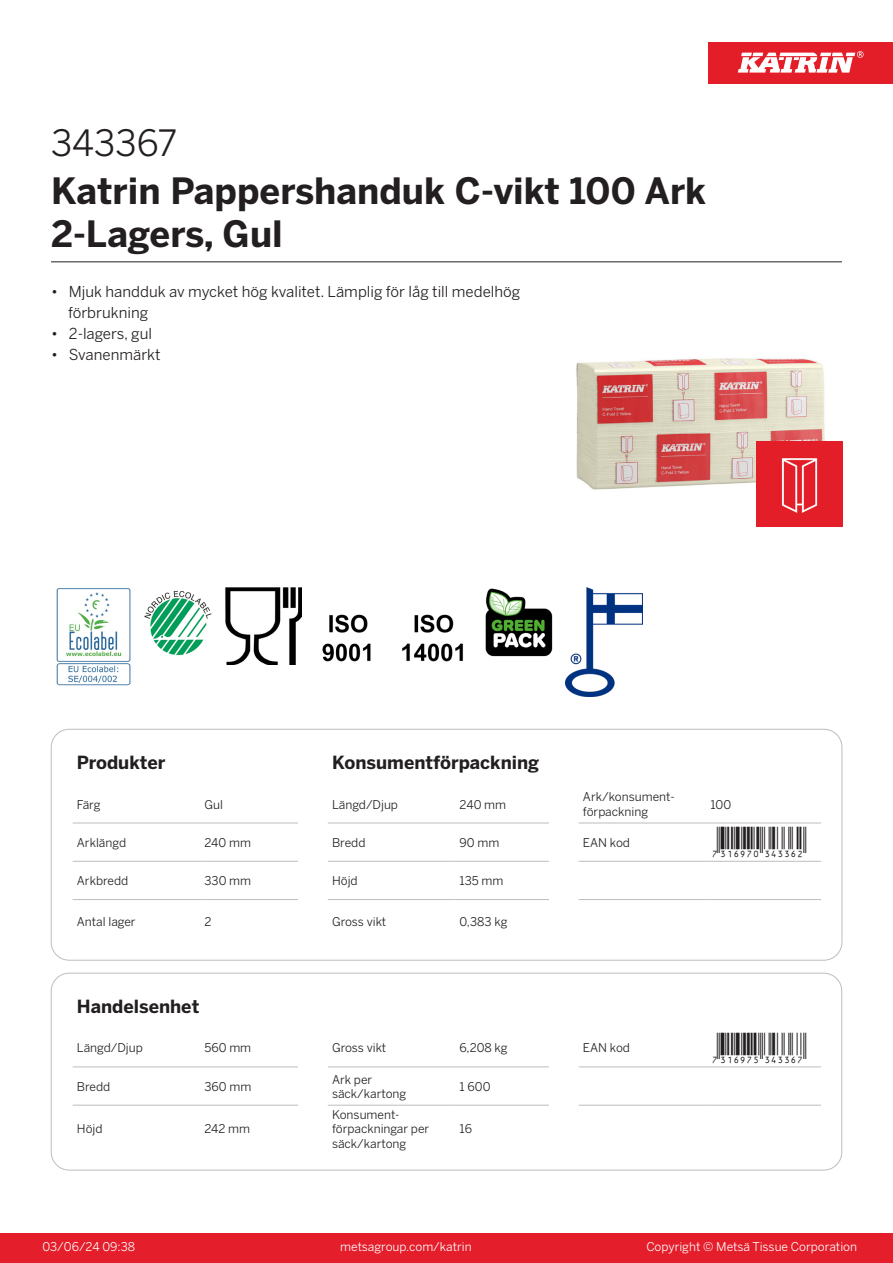
<style>
.page{position:relative;width:893px;height:1263px;background:#fff}
.page>*{position:absolute;margin:0;border:0;box-sizing:border-box;transform-origin:0 0}
.Product_Name{font:700 36px/43.2px "Benton Sans";color:#231f20}
.External_material_co{font:36px "Benton Sans";color:#231f20}
.T_EAN{font:30px "Viisas EAN Matala";color:#231f20}
.T_TableHeader{font:700 18px "Benton Sans";color:#231f20}
.MarketingBullets{font:15px/21px "Benton Sans";color:#231f20}
.T_TableBody{font:12px/14.4px "Benton Sans";color:#231f20}
.t1{font:12px "Benton Sans";color:#fff}
</style>
<div class="page">
<div style="left:0;top:1233px;width:893px;height:30px;background:#e41e2b"></div>
<div style="left:708px;top:43px;width:185px;height:41px;background:#e31e28"></div>
<svg style="left:738px;top:51px;width:126px;height:22px"></svg>
<hr style="left:73px;top:823px;width:127px;height:1px;background:#bcbdc0">
<hr style="left:200px;top:823px;width:98px;height:1px;background:#bcbdc0">
<hr style="left:328px;top:823px;width:127px;height:1px;background:#bcbdc0">
<hr style="left:455px;top:823px;width:94px;height:1px;background:#bcbdc0">
<hr style="left:579px;top:823px;width:127px;height:1px;background:#bcbdc0">
<hr style="left:706px;top:823px;width:115px;height:1px;background:#bcbdc0">
<hr style="left:73px;top:861px;width:127px;height:1px;background:#bcbdc0">
<hr style="left:200px;top:861px;width:98px;height:1px;background:#bcbdc0">
<hr style="left:328px;top:861px;width:127px;height:1px;background:#bcbdc0">
<hr style="left:455px;top:861px;width:94px;height:1px;background:#bcbdc0">
<hr style="left:579px;top:861px;width:127px;height:1px;background:#bcbdc0">
<hr style="left:706px;top:861px;width:115px;height:1px;background:#bcbdc0">
<hr style="left:73px;top:899px;width:127px;height:1px;background:#bcbdc0">
<hr style="left:200px;top:899px;width:98px;height:1px;background:#bcbdc0">
<hr style="left:328px;top:899px;width:127px;height:1px;background:#bcbdc0">
<hr style="left:455px;top:899px;width:94px;height:1px;background:#bcbdc0">
<hr style="left:579px;top:899px;width:127px;height:1px;background:#bcbdc0">
<hr style="left:706px;top:899px;width:115px;height:1px;background:#bcbdc0">
<div style="left:51px;top:729px;width:791px;height:231px;border:1px solid #bcbdc0;border-radius:18px"></div>
<hr style="left:73px;top:1067px;width:127px;height:1px;background:#bcbdc0">
<hr style="left:200px;top:1067px;width:98px;height:1px;background:#bcbdc0">
<hr style="left:328px;top:1067px;width:127px;height:1px;background:#bcbdc0">
<hr style="left:455px;top:1067px;width:94px;height:1px;background:#bcbdc0">
<hr style="left:579px;top:1067px;width:127px;height:1px;background:#bcbdc0">
<hr style="left:706px;top:1067px;width:115px;height:1px;background:#bcbdc0">
<hr style="left:73px;top:1105px;width:127px;height:1px;background:#bcbdc0">
<hr style="left:200px;top:1105px;width:98px;height:1px;background:#bcbdc0">
<hr style="left:328px;top:1105px;width:127px;height:1px;background:#bcbdc0">
<hr style="left:455px;top:1105px;width:94px;height:1px;background:#bcbdc0">
<hr style="left:579px;top:1105px;width:127px;height:1px;background:#bcbdc0">
<hr style="left:706px;top:1105px;width:115px;height:1px;background:#bcbdc0">
<div style="left:51px;top:973px;width:791px;height:197px;border:1px solid #bcbdc0;border-radius:18px"></div>
<img style="left:576px;top:358px;width:262px;height:169px">
<img style="left:56px;top:588px;width:75px;height:98px">
<img style="left:144px;top:590px;width:68px;height:66px">
<img style="left:225px;top:587px;width:77px;height:77px">
<img style="left:322px;top:614px;width:49px;height:48px">
<img style="left:402px;top:614px;width:61px;height:48px">
<img style="left:485px;top:588px;width:68px;height:69px">
<img style="left:566px;top:587px;width:76px;height:110px">
<img style="left:757px;top:442px;width:85px;height:85px">
<hr style="left:51px;top:261px;width:791px;height:1px;background:#231f20">
<p class="External_material_co" style="left:51px;top:121px;width:128px">343367</p>
<p class="Product_Name" style="left:51px;top:170px;width:657px">Katrin Pappershanduk C-vikt 100 Ark<br>2-Lagers, Gul</p>
<p class="MarketingBullets" style="left:68px;top:281px;width:454px;text-indent:-17px">• Mjuk handduk av mycket hög kvalitet. Lämplig för låg till medelhög förbrukning</p>
<p class="MarketingBullets" style="left:51px;top:323px;width:103px">• 2-lagers, gul</p>
<p class="MarketingBullets" style="left:51px;top:344px;width:111px">• Svanenmärkt</p>
<p class="T_TableHeader" style="left:77px;top:751px;width:90px">Produkter</p>
<p class="T_TableHeader" style="left:332px;top:751px;width:209px">Konsumentförpackning</p>
<p class="T_TableBody" style="left:77px;top:797px;width:25px">Färg</p>
<p class="T_TableBody" style="left:204px;top:797px;width:20px">Gul</p>
<p class="T_TableBody" style="left:332px;top:797px;width:68px">Längd/Djup</p>
<p class="T_TableBody" style="left:460px;top:797px;width:48px">240 mm</p>
<p class="T_TableBody" style="left:583px;top:790px;width:93px">Ark/konsument-</p>
<p class="T_TableBody" style="left:583px;top:804px;width:67px">förpackning</p>
<p class="T_TableBody" style="left:710px;top:797px;width:22px">100</p>
<p class="T_TableBody" style="left:77px;top:835px;width:51px">Arklängd</p>
<p class="T_TableBody" style="left:204px;top:835px;width:48px">240 mm</p>
<p class="T_TableBody" style="left:332px;top:835px;width:35px">Bredd</p>
<p class="T_TableBody" style="left:460px;top:835px;width:41px">90 mm</p>
<p class="T_TableBody" style="left:583px;top:835px;width:49px">EAN kod</p>
<p class="T_EAN" style="left:710px;top:827px;width:97px">*7316970343362*</p>
<p class="T_TableBody" style="left:77px;top:873px;width:53px">Arkbredd</p>
<p class="T_TableBody" style="left:204px;top:873px;width:48px">330 mm</p>
<p class="T_TableBody" style="left:332px;top:873px;width:27px">Höjd</p>
<p class="T_TableBody" style="left:460px;top:873px;width:45px">135 mm</p>
<p class="T_TableBody" style="left:77px;top:914px;width:60px">Antal lager</p>
<p class="T_TableBody" style="left:204px;top:914px;width:9px">2</p>
<p class="T_TableBody" style="left:332px;top:914px;width:56px">Gross vikt</p>
<p class="T_TableBody" style="left:460px;top:914px;width:49px">0,383 kg</p>
<p class="T_TableHeader" style="left:77px;top:995px;width:124px">Handelsenhet</p>
<p class="T_TableBody" style="left:77px;top:1041px;width:68px">Längd/Djup</p>
<p class="T_TableBody" style="left:204px;top:1041px;width:48px">560 mm</p>
<p class="T_TableBody" style="left:332px;top:1041px;width:56px">Gross vikt</p>
<p class="T_TableBody" style="left:460px;top:1041px;width:50px">6,208 kg</p>
<p class="T_TableBody" style="left:583px;top:1041px;width:49px">EAN kod</p>
<p class="T_EAN" style="left:710px;top:1032px;width:97px">*7316975343367*</p>
<p class="T_TableBody" style="left:77px;top:1079px;width:35px">Bredd</p>
<p class="T_TableBody" style="left:204px;top:1079px;width:48px">360 mm</p>
<p class="T_TableBody" style="left:332px;top:1072px;width:42px">Ark per</p>
<p class="T_TableBody" style="left:332px;top:1086px;width:76px">säck/kartong</p>
<p class="T_TableBody" style="left:460px;top:1079px;width:32px">1 600</p>
<p class="T_TableBody" style="left:77px;top:1122px;width:27px">Höjd</p>
<p class="T_TableBody" style="left:204px;top:1122px;width:47px">242 mm</p>
<p class="T_TableBody" style="left:332px;top:1107px;width:99px">Konsument&shy;förpackningar per säck/kartong</p>
<p class="T_TableBody" style="left:460px;top:1122px;width:14px">16</p>
<p class="t1" style="left:43px;top:1239px;width:94px">03/06/24 09:38</p>
<p class="t1" style="left:340px;top:1239px;width:133px">metsagroup.com/katrin</p>
<p class="t1" style="left:646px;top:1239px;width:212px">Copyright © Metsä Tissue Corporation</p>
</div>
